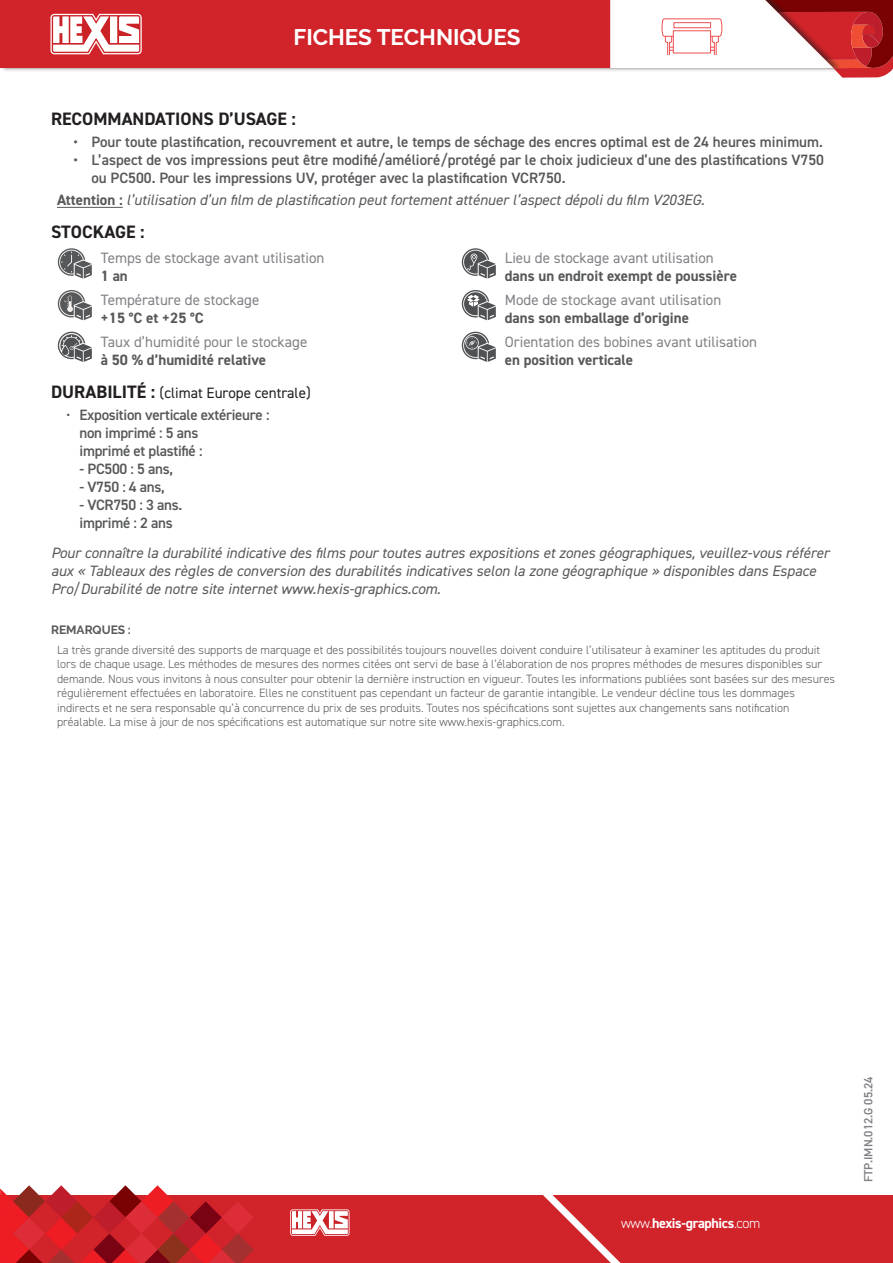
<style>
.page{position:relative;width:893px;height:1263px;background:#fff}
.page>*{position:absolute;margin:0;border:0;box-sizing:border-box;transform-origin:0 0}
.t1{font:700 22.5px "Raleway";color:#fff}
.t2{font:700 18px "DIN2014";color:#231f20}
.t3{font:italic 15px/18px "DIN2014";color:#57585a}
.t4{font:600 15px/18px "DIN2014";color:#57585a}
.t5{font:15px "DIN2014";color:#808285}
.t6{font:700 15px "DIN2014";color:#57585a}
.t7{font:600 15px/18px "DIN2014";letter-spacing:-.02em;color:#57585a}
.t8{font:15px "DIN2014";color:#231f20}
.t9{font:700 14.1px "DIN2014";letter-spacing:-.025em;color:#fff}
.t10{font:300 12px/14.4px "DIN2014";color:#57585a}
.t11{font:600 12px "DIN2014";color:#808285}
.t12{font:700 12px "Raleway";color:#57585a}
.s1{font-weight:700;font-style:normal}
.s2{font-weight:700;font-size:18px}
.s3{font-weight:400}
.s4{font-weight:300}
</style>
<div class="page">
<div style="left:0;top:0;width:841px;height:73px;background:#231f20;opacity:.6"></div>
<div style="left:0;top:0;width:610px;height:68px;background:#d1232a"></div>
<div style="left:0;top:1195px;width:893px;height:68px;background:#d1232a"></div>
<svg style="left:543px;top:1195px;width:78px;height:68px"></svg>
<svg style="left:50px;top:14px;width:95px;height:40px"></svg>
<svg style="left:290px;top:1209px;width:60px;height:27px;background:#edb5b6"></svg>
<svg style="left:0;top:1185px;width:254px;height:78px"></svg>
<svg style="left:610px;top:0;width:283px;height:78px"></svg>
<hr style="left:57px;top:207px;width:66px;height:1px;background:#57585a">
<svg style="left:58px;top:248px;width:34px;height:31px"></svg>
<svg style="left:58px;top:290px;width:34px;height:30px"></svg>
<svg style="left:58px;top:332px;width:34px;height:30px"></svg>
<svg style="left:462px;top:248px;width:34px;height:31px"></svg>
<svg style="left:462px;top:290px;width:34px;height:30px"></svg>
<svg style="left:462px;top:332px;width:34px;height:30px"></svg>
<h1 class="t1" style="left:293px;top:24px;width:229px">FICHES TECHNIQUES</h1>
<h2 class="t2" style="left:51px;top:107px;width:246px">RECOMMANDATIONS D’USAGE :</h2>
<p class="t4" style="left:74px;top:132px;width:751px">• Pour toute plastification, recouvrement et autre, le temps de séchage des encres optimal est de 24 heures minimum.</p>
<p class="t4" style="left:92px;top:150px;width:734px;text-indent:-18px">• L’aspect de vos impressions peut être modifié/amélioré/protégé par le choix judicieux d’une des plastifications V750 ou PC500. Pour les impressions UV, protéger avec la plastification VCR750.</p>
<p class="t3" style="left:57px;top:191px;width:649px"><span class="s1">Attention :</span> l’utilisation d’un film de plastification peut fortement atténuer l’aspect dépoli du film V203EG.</p>
<h2 class="t2" style="left:51px;top:220px;width:95px">STOCKAGE :</h2>
<p class="t5" style="left:101px;top:249px;width:225px">Temps de stockage avant utilisation</p>
<p class="t6" style="left:101px;top:266px;width:29px">1 an</p>
<p class="t5" style="left:101px;top:291px;width:160px">Température de stockage</p>
<p class="t6" style="left:101px;top:308px;width:104px">+15 °C et +25 °C</p>
<p class="t5" style="left:101px;top:332px;width:208px">Taux d’humidité pour le stockage</p>
<p class="t6" style="left:101px;top:350px;width:167px">à 50 % d’humidité relative</p>
<p class="t5" style="left:505px;top:249px;width:210px">Lieu de stockage avant utilisation</p>
<p class="t6" style="left:505px;top:266px;width:234px">dans un endroit exempt de poussière</p>
<p class="t5" style="left:505px;top:291px;width:218px">Mode de stockage avant utilisation</p>
<p class="t6" style="left:505px;top:308px;width:186px">dans son emballage d’origine</p>
<p class="t5" style="left:505px;top:332px;width:254px">Orientation des bobines avant utilisation</p>
<p class="t6" style="left:505px;top:350px;width:130px">en position verticale</p>
<p class="t8" style="left:51px;top:383px;width:261px"><span class="s2">DURABILITÉ :</span> (climat Europe centrale)</p>
<p class="t7" style="left:80px;top:405px;width:191px;text-indent:-14px"><span class="s3">•</span> Exposition verticale extérieure : non imprimé : 5 ans<br>imprimé et plastifié :</p>
<p class="t7" style="left:80px;top:459px;width:95px">- PC500 : 5 ans,</p>
<p class="t4" style="left:80px;top:477px;width:87px">- V750 : 4 ans,</p>
<p class="t7" style="left:80px;top:495px;width:104px">- VCR750 : 3 ans. imprimé : 2 ans</p>
<p class="t3" style="left:51px;top:543px;width:780px">Pour connaître la durabilité indicative des films pour toutes autres expositions et zones géographiques, veuillez-vous référer aux « Tableaux des règles de conversion des durabilités indicatives selon la zone géographique » disponibles dans Espace<br>Pro/Durabilité de notre site internet www.hexis-graphics.com.</p>
<p class="t12" style="left:51px;top:623px;width:81px">REMARQUES :</p>
<p class="t10" style="left:57px;top:643px;width:779px">La très grande diversité des supports de marquage et des possibilités toujours nouvelles doivent conduire l’utilisateur à examiner les aptitudes du produit lors de chaque usage. Les méthodes de mesures des normes citées ont servi de base à l’élaboration de nos propres méthodes de mesures disponibles sur demande. Nous vous invitons à nous consulter pour obtenir la dernière instruction en vigueur. Toutes les informations publiées sont basées sur des mesures régulièrement effectuées en laboratoire. Elles ne constituent pas cependant un facteur de garantie intangible. Le vendeur décline tous les dommages indirects et ne sera responsable qu’à concurrence du prix de ses produits. Toutes nos spécifications sont sujettes aux changements sans notification préalable. La mise à jour de nos spécifications est automatique sur notre site www.hexis-graphics.com.</p>
<p class="t9" style="left:621px;top:1214px;width:141px"><span class="s4">www.</span>hexis-graphics<span class="s4">.com</span></p>
<p class="t11" style="left:860px;top:1182px;width:107px;rotate:-90deg">FTP.IMN.012.G 05.24</p>
</div>
